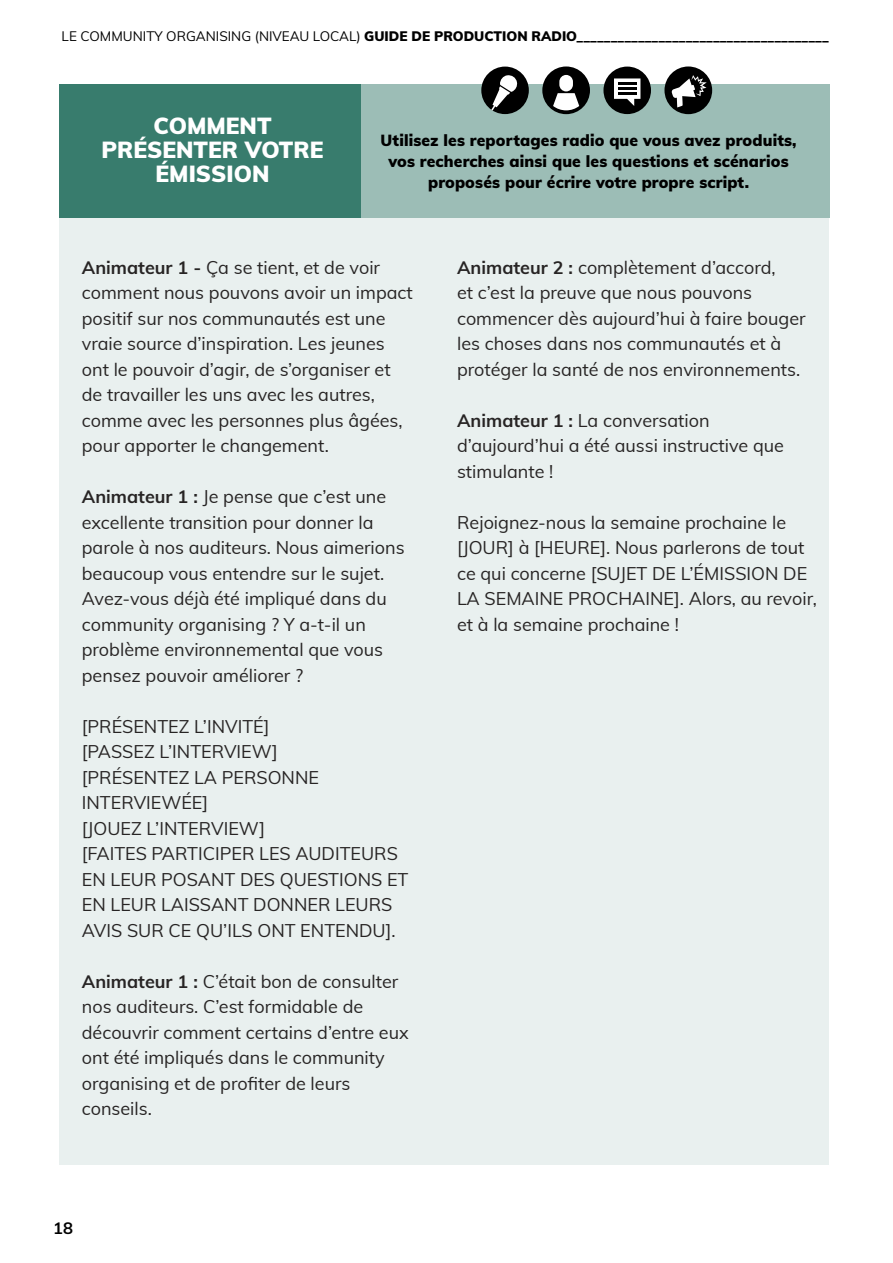
<style>
.page{position:relative;width:893px;height:1263px;background:#fff}
.page>*{position:absolute;margin:0;border:0;box-sizing:border-box;transform-origin:0 0}
.t1{font:900 22.8px/24.5px "Muli";color:#fff;text-align:center}
.t2{font:18px/25.5px "Muli";color:#272424}
.t3{font:700 16.5px "Muli";color:#000}
.t4{font:900 15.75px/21px "Muli";letter-spacing:.01em;color:#000;text-align:center}
.t5{font:900 13.5px "Muli";color:#000}
.s1{font-weight:400}
.s2{font-weight:700}
</style>
<div class="page">
<div style="left:60px;top:86px;width:769px;height:1079px;background:#e9f0ef"></div>
<div style="left:356px;top:84px;width:473px;height:134px;background:#9cbdb6"></div>
<div style="left:60px;top:84px;width:301px;height:134px;background:#387c6d"></div>
<div style="left:481px;top:67px;width:48px;height:47px;background:#000;border-radius:50%"></div>
<svg style="left:491px;top:75px;width:27px;height:36px"></svg>
<div style="left:542px;top:66px;width:48px;height:48px;background:#000;border-radius:50%"></div>
<svg style="left:553px;top:93px;width:26px;height:17px"></svg>
<div style="left:559px;top:75px;width:14px;height:16px;background:#fff;border-radius:7px"></div>
<div style="left:603px;top:67px;width:48px;height:47px;background:#000;border-radius:50%"></div>
<svg style="left:614px;top:78px;width:26px;height:28px"></svg>
<div style="left:664px;top:66px;width:48px;height:48px;background:#000;border-radius:50%"></div>
<svg style="left:671px;top:75px;width:36px;height:32px"></svg>
<p class="t5" style="left:62px;top:26px;width:769px"><span class="s1">LE COMMUNITY ORGANISING (NIVEAU LOCAL)</span> GUIDE DE PRODUCTION RADIO_____________________________________</p>
<p class="t1" style="left:102px;top:112px;width:223px">COMMENT<br>PRÉSENTER VOTRE<br>ÉMISSION</p>
<p class="t4" style="left:381px;top:129px;width:417px">Utilisez les reportages radio que vous avez produits, vos recherches ainsi que les questions et scénarios proposés pour écrire votre propre script.</p>
<p class="t2" style="left:82px;top:254px;width:332px"><span class="s2">Animateur 1 -</span> Ça se tient, et de voir comment nous pouvons avoir un impact positif sur nos communautés est une vraie source d’inspiration. Les jeunes ont le pouvoir d’agir, de s’organiser et de travailler les uns avec les autres, comme avec les personnes plus âgées, pour apporter le changement.</p>
<p class="t2" style="left:82px;top:483px;width:324px"><span class="s2">Animateur 1 :</span> Je pense que c’est une excellente transition pour donner la parole à nos auditeurs. Nous aimerions beaucoup vous entendre sur le sujet.<br>Avez-vous déjà été impliqué dans du community organising ? Y a-t-il un problème environnemental que vous pensez pouvoir améliorer ?</p>
<p class="t2" style="left:82px;top:713px;width:328px">[PRÉSENTEZ L’INVITÉ]<br>[PASSEZ L’INTERVIEW]<br>[PRÉSENTEZ LA PERSONNE<br>INTERVIEWÉE]<br>[JOUEZ L’INTERVIEW]<br>[FAITES PARTICIPER LES AUDITEURS<br>EN LEUR POSANT DES QUESTIONS ET<br>EN LEUR LAISSANT DONNER LEURS<br>AVIS SUR CE QU’ILS ONT ENTENDU].</p>
<p class="t2" style="left:82px;top:968px;width:328px"><span class="s2">Animateur 1 :</span> C’était bon de consulter nos auditeurs. C’est formidable de découvrir comment certains d’entre eux ont été impliqués dans le community organising et de profiter de leurs conseils.</p>
<p class="t3" style="left:53px;top:1216px;width:21px">18</p>
<p class="t2" style="left:457px;top:254px;width:350px"><span class="s2">Animateur 2 :</span> complètement d’accord,<br>et c’est la preuve que nous pouvons commencer dès aujourd’hui à faire bouger les choses dans nos communautés et à protéger la santé de nos environnements.</p>
<p class="t2" style="left:457px;top:407px;width:328px"><span class="s2">Animateur 1 :</span> La conversation d’aujourd’hui a été aussi instructive que stimulante !</p>
<p class="t2" style="left:457px;top:509px;width:361px">Rejoignez-nous la semaine prochaine le [JOUR] à [HEURE]. Nous parlerons de tout ce qui concerne [SUJET DE L’ÉMISSION DE LA SEMAINE PROCHAINE]. Alors, au revoir, et à la semaine prochaine !</p>
</div>
